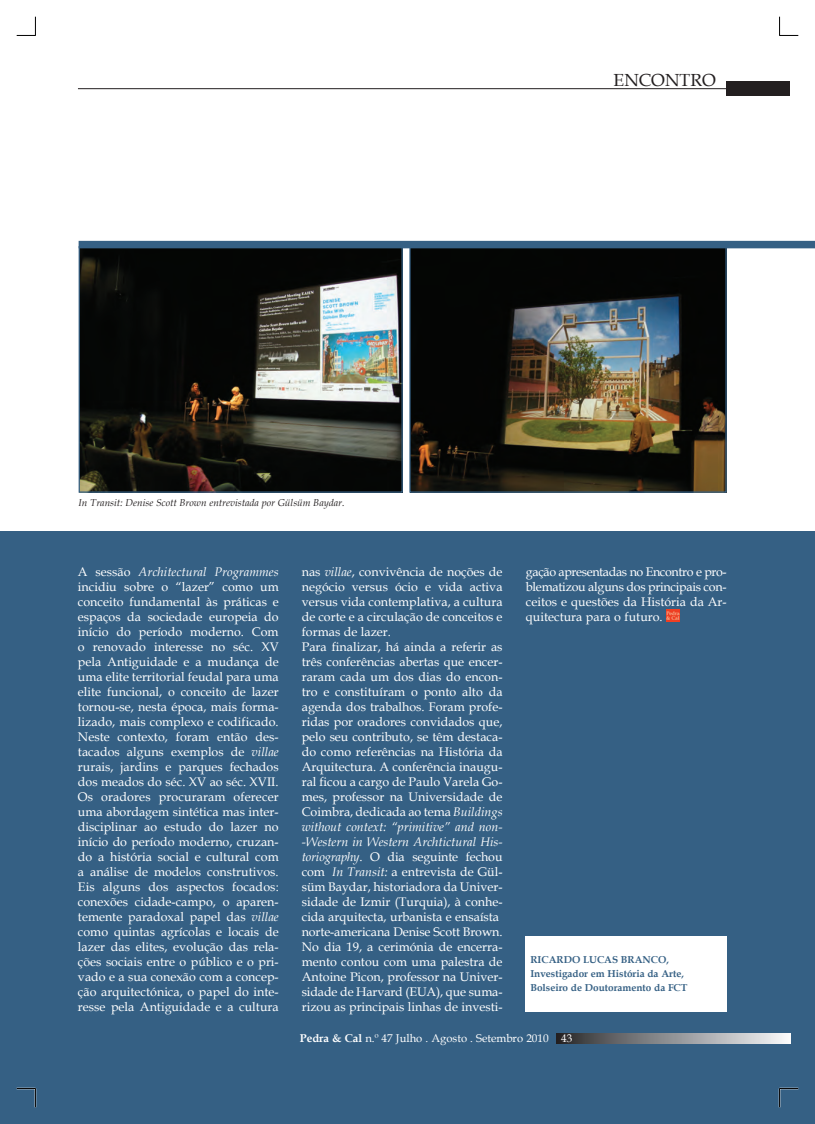
<style>
.page{position:relative;width:815px;height:1124px;background:#fff}
.page>*{position:absolute;margin:0;border:0;box-sizing:border-box;transform-origin:0 0}
.t1{font:17.5px "Book Antiqua";color:#231f20}
.t2{font:12.5px/15px "Book Antiqua";color:#fff;text-align:justify}
.t3{font:italic 12.5px/15px "Book Antiqua";color:#fff;text-align:justify}
.t4{font:12.5px "Book Antiqua";letter-spacing:-.02em;color:#fff}
.t5{font:12.5px "Book Antiqua";letter-spacing:-.03em;color:#fff}
.t6{font:11.25px "Book Antiqua";color:#fff}
.Menção_Bibliográfica{font:700 10px "Book Antiqua";color:#356084}
.Notas___Bibliografia{font:italic 10px "Book Antiqua";color:#231f20}
.s1{font-style:italic}
.s2{font-style:normal}
.s3{font-weight:700}
</style>
<div class="page">
<img style="left:411px;top:248px;width:314px;height:242px">
<div style="left:409px;top:244px;width:318px;height:248px;border:1px solid #356084"></div>
<img style="left:81px;top:248px;width:320px;height:242px">
<div style="left:79px;top:246px;width:324px;height:246px;border:1px solid #356084"></div>
<div style="left:0;top:531px;width:815px;height:592px;background:#356084"></div>
<div style="left:79px;top:241px;width:736px;height:7px;background:#356084"></div>
<div style="left:526px;top:936px;width:201px;height:75px;background:#fff"></div>
<img style="left:666px;top:609px;width:14px;height:12px">
<svg style="left:556px;top:1033px;width:234px;height:10px;background:#919294"></svg>
<div style="left:726px;top:82px;width:64px;height:14px;background:#231f20"></div>
<hr style="left:78px;top:88px;width:648px;height:1px;background:#231f20">
<svg style="left:17px;top:17px;width:19px;height:19px"></svg>
<svg style="left:17px;top:1087px;width:19px;height:20px"></svg>
<svg style="left:779px;top:17px;width:19px;height:19px"></svg>
<svg style="left:779px;top:1087px;width:19px;height:20px"></svg>
<p class="t1" style="left:614px;top:68px;width:104px">ENCONTRO</p>
<p class="Notas___Bibliografia" style="left:79px;top:496px;width:268px">In Transit: Denise Scott Brown entrevistada por Gülsüm Baydar.</p>
<p class="t2" style="left:78px;top:564px;width:202px">A sessão <span class="s1">Architectural Programmes </span>incidiu sobre o “lazer” como um conceito fundamental às práticas e espaços da sociedade europeia do início do período moderno. Com o renovado interesse no séc. XV pela Antiguidade e a mudança de uma elite territorial feudal para uma elite funcional, o conceito de lazer tornou-se, nesta época, mais forma&shy;lizado, mais complexo e codificado.<br>Neste contexto, foram então des&shy;tacados alguns exemplos de <span class="s1">villae </span>rurais, jardins e parques fechados dos meados do séc. XV ao séc. XVII.</p>
<p class="t2" style="left:78px;top:789px;width:202px">Os oradores procuraram oferecer uma abordagem sintética mas inter&shy;disciplinar ao estudo do lazer no início do período moderno, cruzan&shy;do a história social e cultural com a análise de modelos construtivos.<br>Eis alguns dos aspectos focados: conexões cidade-campo, o aparen&shy;temente paradoxal papel das <span class="s1">villae </span>como quintas agrícolas e locais de lazer das elites, evolução das rela&shy;ções sociais entre o público e o pri&shy;vado e a sua conexão com a concep&shy;ção arquitectónica, o papel do inte&shy;resse pela Antiguidade e a cultura</p>
<p class="t2" style="left:302px;top:564px;width:202px">nas <span class="s1">villae</span>, convivência de noções de negócio versus ócio e vida activa versus vida contemplativa, a cultura de corte e a circulação de conceitos e formas de lazer.</p>
<p class="t2" style="left:302px;top:639px;width:202px">Para finalizar, há ainda a referir as três conferências abertas que encer&shy;raram cada um dos dias do encon&shy;tro e constituíram o ponto alto da agenda dos trabalhos. Foram profe&shy;ridas por oradores convidados que, pelo seu contributo, se têm destaca&shy;do como referências na História da Arquitectura. A conferência inaugu&shy;ral ficou a cargo de Paulo Varela Go-</p>
<p class="t2" style="left:302px;top:789px;width:202px">mes, professor na Universidade de</p>
<p class="t2" style="left:302px;top:804px;width:202px">Coimbra, dedicada ao tema <span class="s1">Buildings</span></p>
<p class="t3" style="left:302px;top:819px;width:202px">without context: “primitive” and non-</p>
<p class="t3" style="left:302px;top:834px;width:202px">-Western in Western Archtictural His&shy;toriography<span class="s2">. O dia seguinte fechou com</span> In Transit: <span class="s2">a entrevista de Gül-</span></p>
<p class="t2" style="left:302px;top:879px;width:202px">süm Baydar, historiadora da Univer-</p>
<p class="t2" style="left:302px;top:894px;width:202px">sidade de Izmir (Turquia), à conhe&shy;cida arquitecta, urbanista e ensaísta</p>
<p class="t2" style="left:302px;top:924px;width:202px">norte-americana Denise Scott Brown.</p>
<p class="t2" style="left:302px;top:939px;width:202px">No dia 19, a cerimónia de encerra-</p>
<p class="t2" style="left:302px;top:954px;width:202px">mento contou com uma palestra de</p>
<p class="t2" style="left:302px;top:969px;width:202px">Antoine Picon, professor na Univer&shy;sidade de Harvard (EUA), que suma-</p>
<p class="t2" style="left:302px;top:999px;width:202px">rizou as principais linhas de investi-</p>
<p class="t5" style="left:526px;top:563px;width:202px">gação apresentadas no Encontro e pro-</p>
<p class="t4" style="left:526px;top:578px;width:202px">blematizou alguns dos principais con-</p>
<p class="t2" style="left:526px;top:594px;width:202px">ceitos e questões da História da Ar-</p>
<p class="t2" style="left:526px;top:609px;width:138px">quitectura para o futuro.</p>
<p class="Menção_Bibliográfica" style="left:530px;top:953px;width:140px">RICARDO LUCAS BRANCO,</p>
<p class="Menção_Bibliográfica" style="left:530px;top:966px;width:155px">Investigador em História da Arte,</p>
<p class="Menção_Bibliográfica" style="left:530px;top:980px;width:159px">Bolseiro de Doutoramento da FCT</p>
<p class="t6" style="left:300px;top:1030px;width:250px"><span class="s3">Pedra &amp; Cal</span> n.º 47 Julho . Agosto . Setembro 2010</p>
<p class="t6" style="left:561px;top:1030px;width:13px">43</p>
</div>
